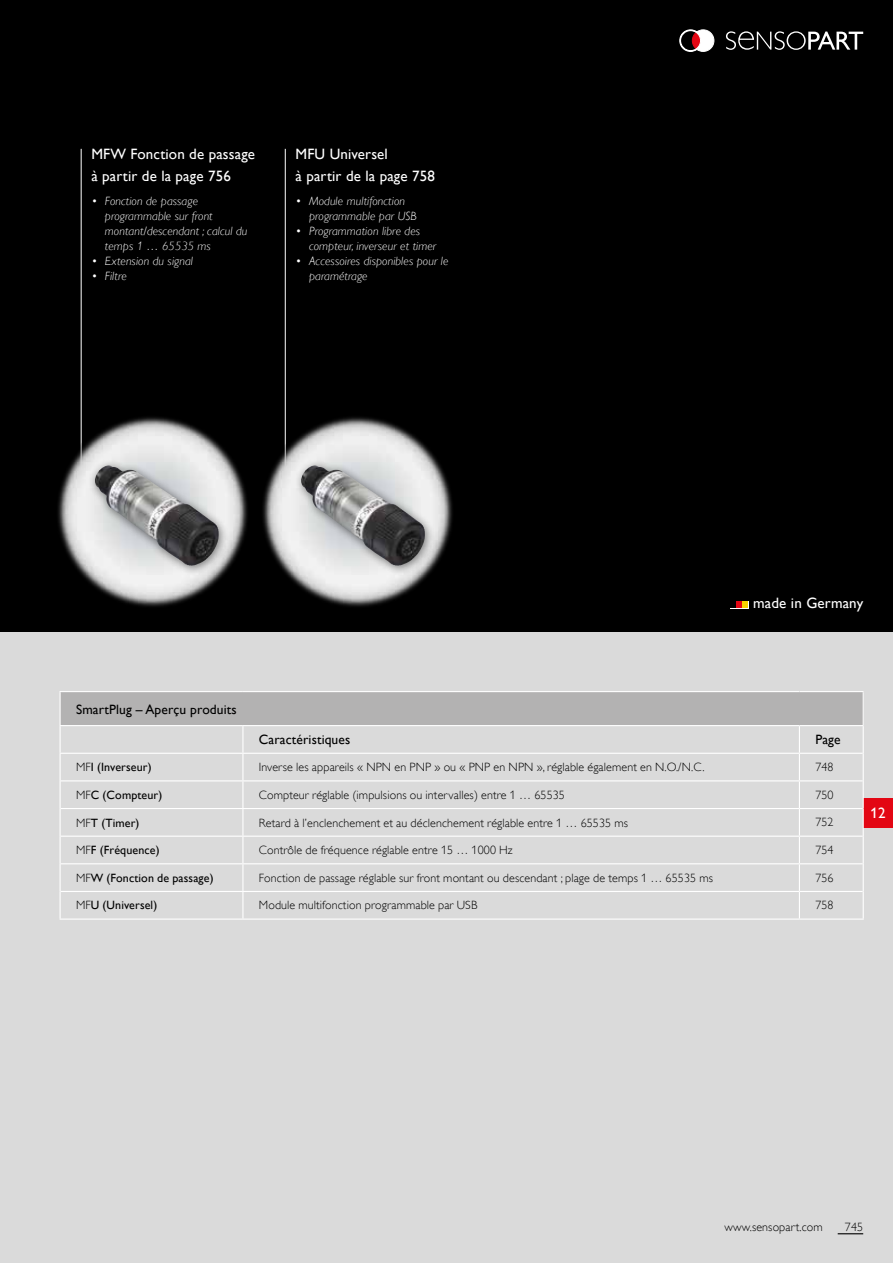
<style>
.page{position:relative;width:893px;height:1263px;background:#dadada}
.page>*{position:absolute;margin:0;border:0;box-sizing:border-box;transform-origin:0 0}
.t1{font:15px/22.2px "Gill Alt One";letter-spacing:.01em;color:#fff}
.t2{font:13.5px "Gill Alt One";letter-spacing:.01em;color:#000}
.t3{font:300 12px "Gill Alt One";letter-spacing:.01em;color:#000}
.t4{font:italic 300 12px/15px "Gill Alt One";letter-spacing:.01em;color:#fff}
.t5{font:12px "Gill Alt One";letter-spacing:.01em;color:#000}
.s1{font-weight:300}
</style>
<div class="page">
<svg style="left:838px;top:1233px;width:25px;height:1px"></svg>
<div style="left:863px;top:798px;width:30px;height:29px;background:#e30613"></div>
<div style="left:0;top:0;width:893px;height:631px;background:#000"></div>
<hr style="left:285px;top:149px;width:1px;height:387px;background:#fff">
<hr style="left:81px;top:149px;width:1px;height:369px;background:#fff">
<div style="left:60px;top:692px;width:803px;height:34px;background:#b3b2b2"></div>
<hr style="left:60px;top:691px;width:183px;height:1px;background:#fff">
<hr style="left:243px;top:691px;width:556px;height:1px;background:#fff">
<hr style="left:799px;top:691px;width:65px;height:1px;background:#fff">
<hr style="left:60px;top:692px;width:1px;height:33px;background:#fff">
<hr style="left:863px;top:692px;width:1px;height:33px;background:#fff">
<hr style="left:60px;top:725px;width:183px;height:1px;background:#fff">
<hr style="left:243px;top:725px;width:556px;height:1px;background:#fff">
<hr style="left:799px;top:725px;width:65px;height:1px;background:#fff">
<hr style="left:60px;top:753px;width:183px;height:1px;background:#fff">
<hr style="left:243px;top:753px;width:556px;height:1px;background:#fff">
<hr style="left:799px;top:753px;width:64px;height:1px;background:#fff">
<hr style="left:61px;top:780px;width:182px;height:1px;background:#fff">
<hr style="left:243px;top:780px;width:556px;height:1px;background:#fff">
<hr style="left:799px;top:780px;width:64px;height:1px;background:#fff">
<hr style="left:61px;top:808px;width:182px;height:1px;background:#fff">
<hr style="left:243px;top:808px;width:556px;height:1px;background:#fff">
<hr style="left:799px;top:808px;width:64px;height:1px;background:#fff">
<hr style="left:61px;top:836px;width:182px;height:1px;background:#fff">
<hr style="left:243px;top:836px;width:556px;height:1px;background:#fff">
<hr style="left:799px;top:836px;width:64px;height:1px;background:#fff">
<hr style="left:61px;top:863px;width:182px;height:1px;background:#fff">
<hr style="left:243px;top:863px;width:556px;height:1px;background:#fff">
<hr style="left:799px;top:863px;width:64px;height:1px;background:#fff">
<hr style="left:61px;top:891px;width:182px;height:1px;background:#fff">
<hr style="left:243px;top:891px;width:556px;height:1px;background:#fff">
<hr style="left:799px;top:891px;width:64px;height:1px;background:#fff">
<svg style="left:60px;top:726px;width:1px;height:192px"></svg>
<svg style="left:242px;top:726px;width:1px;height:192px"></svg>
<svg style="left:799px;top:726px;width:1px;height:192px"></svg>
<svg style="left:863px;top:726px;width:1px;height:192px"></svg>
<hr style="left:60px;top:918px;width:183px;height:2px;background:#fff">
<hr style="left:243px;top:918px;width:556px;height:2px;background:#fff">
<hr style="left:799px;top:918px;width:65px;height:2px;background:#fff">
<img style="left:258px;top:412px;width:200px;height:200px;border-radius:100px">
<div style="left:294px;top:458px;width:141px;height:118px;background:#000;opacity:.5"></div>
<img style="left:300px;top:465px;width:125px;height:101px">
<img style="left:53px;top:412px;width:200px;height:200px;border-radius:100px">
<div style="left:88px;top:458px;width:141px;height:118px;background:#000;opacity:.5"></div>
<img style="left:93px;top:465px;width:126px;height:101px">
<svg style="left:742px;top:601px;width:7px;height:7px"></svg>
<div style="left:736px;top:601px;width:6px;height:7px;background:#e30613"></div>
<svg style="left:742px;top:602px;width:6px;height:6px"></svg>
<svg style="left:726px;top:31px;width:137px;height:19px"></svg>
<svg style="left:680px;top:30px;width:34px;height:22px"></svg>
<p class="t1" style="left:91px;top:143px;width:165px">MFW Fonction de passage à partir de la page 756</p>
<p class="t4" style="left:105px;top:193px;width:144px;text-indent:-14px">• Fonction de passage programmable sur front montant/descendant ; calcul du temps 1 … 65535 ms</p>
<p class="t4" style="left:91px;top:253px;width:103px">• Extension du signal</p>
<p class="t4" style="left:91px;top:268px;width:37px">• Filtre</p>
<p class="t1" style="left:296px;top:143px;width:141px">MFU Universel<br>à partir de la page 758</p>
<p class="t4" style="left:309px;top:193px;width:109px;text-indent:-14px">• Module multifonction programmable par USB</p>
<p class="t4" style="left:309px;top:223px;width:129px;text-indent:-14px">• Programmation libre des compteur, inverseur et timer</p>
<p class="t4" style="left:309px;top:253px;width:141px;text-indent:-14px">• Accessoires disponibles pour le paramétrage</p>
<p class="t1" style="left:753px;top:592px;width:111px">made in Germany</p>
<p class="t2" style="left:76px;top:701px;width:162px">SmartPlug – Aperçu produits</p>
<p class="t2" style="left:259px;top:732px;width:93px">Caractéristiques</p>
<p class="t2" style="left:815px;top:732px;width:27px">Page</p>
<p class="t5" style="left:76px;top:760px;width:77px"><span class="s1">MF</span>I (Inverseur)</p>
<p class="t3" style="left:259px;top:760px;width:447px">Inverse les appareils « NPN en PNP » ou « PNP en NPN », réglable également en N.O./N.C.</p>
<p class="t5" style="left:76px;top:788px;width:88px"><span class="s1">MF</span>C (Compteur)</p>
<p class="t3" style="left:259px;top:788px;width:308px">Compteur réglable (impulsions ou intervalles) entre 1 … 65535</p>
<p class="t5" style="left:76px;top:815px;width:65px"><span class="s1">MF</span>T (Timer)</p>
<p class="t3" style="left:259px;top:815px;width:371px">Retard à l’enclenchement et au déclenchement réglable entre 1 … 65535 ms</p>
<p class="t5" style="left:76px;top:843px;width:85px"><span class="s1">MF</span>F (Fréquence)</p>
<p class="t3" style="left:259px;top:843px;width:255px">Contrôle de fréquence réglable entre 15 … 1000 Hz</p>
<p class="t5" style="left:76px;top:871px;width:139px"><span class="s1">MF</span>W (Fonction de passage)</p>
<p class="t3" style="left:259px;top:871px;width:456px">Fonction de passage réglable sur front montant ou descendant ; plage de temps 1 … 65535 ms</p>
<p class="t5" style="left:76px;top:898px;width:83px"><span class="s1">MF</span>U (Universel)</p>
<p class="t3" style="left:259px;top:898px;width:220px">Module multifonction programmable par USB</p>
<p class="t3" style="left:815px;top:760px;width:20px">748</p>
<p class="t3" style="left:815px;top:788px;width:20px">750</p>
<p class="t3" style="left:815px;top:815px;width:20px">752</p>
<p class="t3" style="left:815px;top:843px;width:20px">754</p>
<p class="t3" style="left:815px;top:871px;width:20px">756</p>
<p class="t3" style="left:815px;top:898px;width:20px">758</p>
<p class="t1" style="left:870px;top:801px;width:17px">12</p>
<p class="t3" style="left:725px;top:1220px;width:100px">www.sensopart.com</p>
<p class="t3" style="left:845px;top:1220px;width:20px">745</p>
</div>
